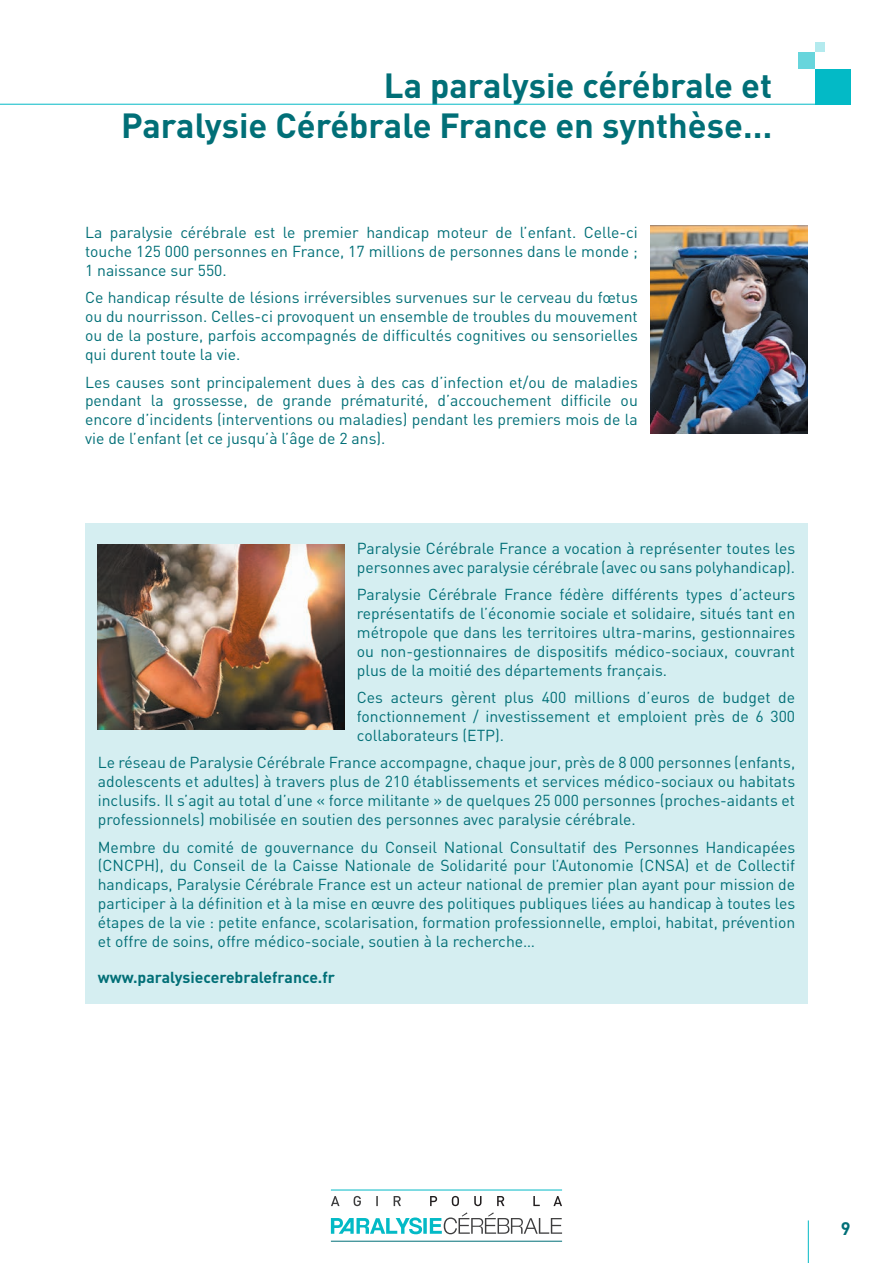
<style>
.page{position:relative;width:893px;height:1263px;background:#fff}
.page>*{position:absolute;margin:0;border:0;box-sizing:border-box;transform-origin:0 0}
.t1{font:700 34.5px/40.5px "DIN";color:#016f77;text-align:right}
.t2{font:700 18px "DIN";color:#016f77}
.t3{font:15.75px/18.9px "DIN";color:#016f77;text-align:justify}
.t4{font:700 15.75px "DIN";color:#016f77}
</style>
<div class="page">
<hr style="left:808px;top:1220px;width:1px;height:43px;background:#03bac6">
<div style="left:85px;top:523px;width:723px;height:480px;background:#d5eef1"></div>
<hr style="left:0;top:104px;width:850px;height:1px;background:#03bac6">
<div style="left:815px;top:69px;width:35px;height:36px;background:#03bac6"></div>
<div style="left:798px;top:52px;width:17px;height:17px;background:#67d5dc"></div>
<div style="left:815px;top:43px;width:9px;height:9px;background:#b3eaee"></div>
<svg style="left:331px;top:1196px;width:70px;height:10px"></svg>
<svg style="left:430px;top:1196px;width:132px;height:10px"></svg>
<svg style="left:331px;top:1212px;width:231px;height:22px"></svg>
<hr style="left:331px;top:1190px;width:231px;height:1px;background:#03bac6">
<hr style="left:331px;top:1241px;width:231px;height:1px;background:#016f77">
<img style="left:651px;top:225px;width:156px;height:209px">
<img style="left:98px;top:544px;width:246px;height:185px">
<h1 class="t1" style="left:121px;top:63px;width:653px">La paralysie cérébrale et<br>Paralysie Cérébrale France en synthèse…</h1>
<p class="t3" style="left:85px;top:223px;width:554px">La paralysie cérébrale est le premier handicap moteur de l’enfant. Celle-ci touche 125 000 personnes en France, 17 millions de personnes dans le monde ; 1 naissance sur 550.</p>
<p class="t3" style="left:85px;top:288px;width:554px">Ce handicap résulte de lésions irréversibles survenues sur le cerveau du fœtus ou du nourrisson. Celles-ci provoquent un ensemble de troubles du mouvement ou de la posture, parfois accompagnés de difficultés cognitives ou sensorielles qui durent toute la vie.</p>
<p class="t3" style="left:85px;top:372px;width:554px">Les causes sont principalement dues à des cas d’infection et/ou de maladies pendant la grossesse, de grande prématurité, d’accouchement difficile ou encore d’incidents (interventions ou maladies) pendant les premiers mois de la vie de l’enfant (et ce jusqu’à l’âge de 2 ans).</p>
<p class="t3" style="left:357px;top:538px;width:440px">Paralysie Cérébrale France a vocation à représenter toutes les personnes avec paralysie cérébrale (avec ou sans polyhandicap).</p>
<p class="t3" style="left:357px;top:585px;width:440px">Paralysie Cérébrale France fédère différents types d’acteurs représentatifs de l’économie sociale et solidaire, situés tant en métropole que dans les territoires ultra-marins, gestionnaires ou non-gestionnaires de dispositifs médico-sociaux, couvrant plus de la moitié des départements français.</p>
<p class="t3" style="left:357px;top:688px;width:440px">Ces acteurs gèrent plus 400 millions d’euros de budget de fonctionnement / investissement et emploient près de 6 300 collaborateurs (ETP).</p>
<p class="t3" style="left:98px;top:753px;width:699px">Le réseau de Paralysie Cérébrale France accompagne, chaque jour, près de 8 000 personnes (enfants, adolescents et adultes) à travers plus de 210 établissements et services médico-sociaux ou habitats inclusifs. Il s’agit au total d’une « force militante » de quelques 25 000 personnes (proches-aidants et professionnels) mobilisée en soutien des personnes avec paralysie cérébrale.</p>
<p class="t3" style="left:98px;top:837px;width:699px">Membre du comité de gouvernance du Conseil National Consultatif des Personnes Handicapées (CNCPH), du Conseil de la Caisse Nationale de Solidarité pour l’Autonomie (CNSA) et de Collectif handicaps, Paralysie Cérébrale France est un acteur national de premier plan ayant pour mission de participer à la définition et à la mise en œuvre des politiques publiques liées au handicap à toutes les étapes de la vie : petite enfance, scolarisation, formation professionnelle, emploi, habitat, prévention et offre de soins, offre médico-sociale, soutien à la recherche…</p>
<p class="t4" style="left:98px;top:967px;width:239px">www.paralysiecerebralefrance.fr</p>
<p class="t2" style="left:841px;top:1217px;width:11px">9</p>
</div>
